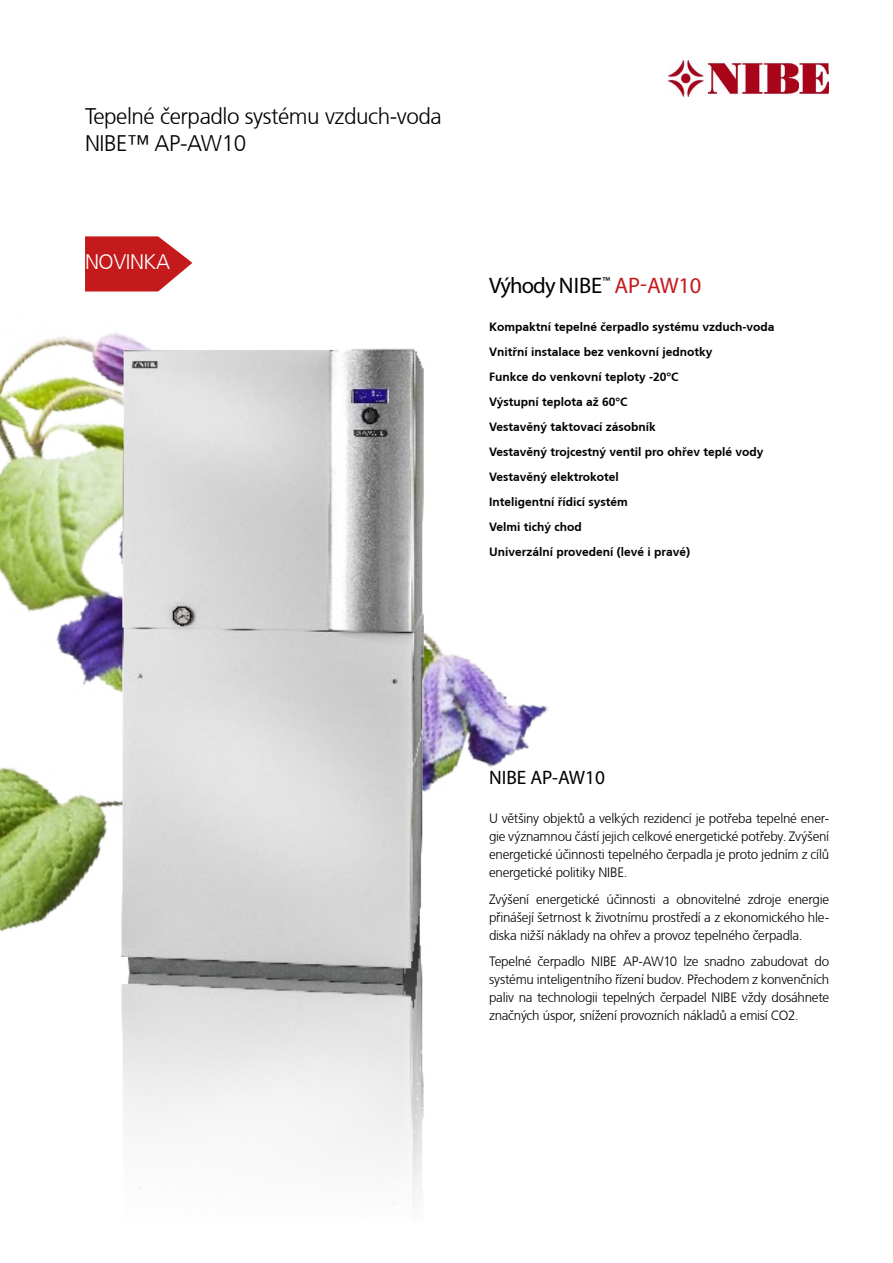
<style>
.page{position:relative;width:893px;height:1263px;background:#fff}
.page>*{position:absolute;margin:0;border:0;box-sizing:border-box;transform-origin:0 0}
.t1{font:300 22.5px/27px "Frutiger CE";letter-spacing:-.02em;color:#000}
.t2{font:22.5px "Myriad Pro";letter-spacing:-.03em;color:#000}
.t3{font:300 21px "Frutiger CE";letter-spacing:-.02em;color:#fff}
.t4{font:19.5px "Myriad Pro";color:#000}
.t5{font:300 13.5px/18px "Frutiger CE";letter-spacing:-.02em;color:#000;text-align:justify}
.t6{font:700 12px/25px "Frutiger CE";color:#000}
.s1{color:#c51a1b}
</style>
<div class="page">
<img style="left:668px;top:61px;width:161px;height:35px">
<img style="left:0;top:262px;width:548px;height:670px">
<img style="left:86px;top:291px;width:370px;height:917px">
<svg style="left:85px;top:236px;width:107px;height:55px;background:#ce3e3f"></svg>
<h1 class="t1" style="left:85px;top:102px;width:358px">Tepelné čerpadlo systému vzduch-voda<br>NIBE™ AP-AW10</h1>
<h2 class="t3" style="left:85px;top:249px;width:86px">NOVINKA</h2>
<h1 class="t2" style="left:489px;top:272px;width:214px">Výhody NIBE<sup>™</sup> <span class="s1">AP-AW10</span></h1>
<p class="t6" style="left:489px;top:314px;width:287px">Kompaktní tepelné čerpadlo systému vzduch-voda Vnitřní instalace bez venkovní jednotky<br>Funkce do venkovní teploty -20°C<br>Výstupní teplota až 60°C<br>Vestavěný taktovací zásobník<br>Vestavěný trojcestný ventil pro ohřev teplé vody Vestavěný elektrokotel<br>Inteligentní řídicí systém<br>Velmi tichý chod<br>Univerzální provedení (levé i pravé)</p>
<h3 class="t4" style="left:489px;top:766px;width:117px">NIBE AP-AW10</h3>
<p class="t5" style="left:489px;top:809px;width:342px">U většiny objektů a velkých rezidencí je potřeba tepelné ener&shy;gie významnou částí jejich celkové energetické potřeby. Zvýšení energetické účinnosti tepelného čerpadla je proto jedním z cílů energetické politiky NIBE.</p>
<p class="t5" style="left:489px;top:890px;width:342px">Zvýšení energetické účinnosti a obnovitelné zdroje energie přinášejí šetrnost k životnímu prostředí a z ekonomického hle&shy;diska nižší náklady na ohřev a provoz tepelného čerpadla.</p>
<p class="t5" style="left:489px;top:952px;width:342px">Tepelné čerpadlo NIBE AP-AW10 lze snadno zabudovat do systému inteligentního řízení budov. Přechodem z konvenčních paliv na technologii tepelných čerpadel NIBE vždy dosáhnete značných úspor, snížení provozních nákladů a emisí CO2.</p>
</div>
